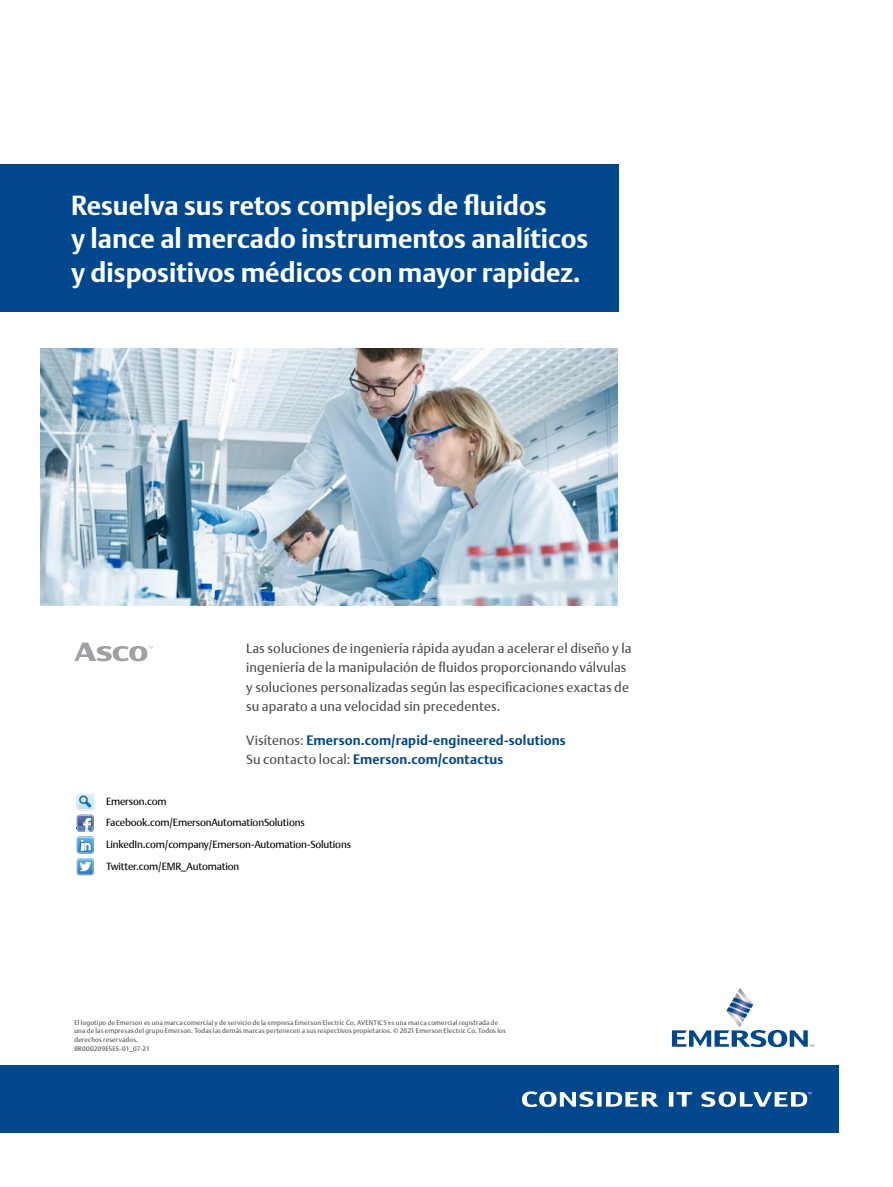
<style>
.page{position:relative;width:893px;height:1187px;background:#fff}
.page>*{position:absolute;margin:0;border:0;box-sizing:border-box;transform-origin:0 0}
.Title_back_page{font:700 26.85px/33.6px "DTL Argo T";color:#fff}
.Back_Page_Statement{font:13.35px/19.4px "DTL Argo T";letter-spacing:.01em;color:#4a4d4f}
.t1{font:700 13.35px/19.4px "DTL Argo T";letter-spacing:.01em;color:#00478e}
.Social_media_links{font:10.35px "DTL Argo T";letter-spacing:-.015em;color:#000}
.Copyright_text{font:6.6px/8.9px "DTL Argo T";letter-spacing:.025em;color:#4c4c4e}
.s1{font-weight:400;color:#4c4c4e}
</style>
<div class="page">
<div style="left:0;top:164px;width:618px;height:147px;background:#00478e"></div>
<img style="left:40px;top:348px;width:578px;height:257px">
<div style="left:0;top:1065px;width:839px;height:67px;background:#00478e"></div>
<svg style="left:672px;top:988px;width:142px;height:59px"></svg>
<svg style="left:669px;top:1092px;width:23px;height:14px"></svg>
<svg style="left:522px;top:1091px;width:136px;height:15px"></svg>
<svg style="left:701px;top:1091px;width:111px;height:15px"></svg>
<svg style="left:77px;top:793px;width:17px;height:82px"></svg>
<svg style="left:74px;top:642px;width:79px;height:19px"></svg>
<p class="Title_back_page" style="left:71px;top:188px;width:519px">Resuelva sus retos complejos de fluidos<br>y lance al mercado instrumentos analíticos y dispositivos médicos con mayor rapidez.</p>
<p class="Back_Page_Statement" style="left:246px;top:638px;width:387px">Las soluciones de ingeniería rápida ayudan a acelerar el diseño y la ingeniería de la manipulación de fluidos proporcionando válvulas y soluciones personalizadas según las especificaciones exactas de su aparato a una velocidad sin precedentes.</p>
<p class="t1" style="left:246px;top:730px;width:321px"><span class="s1">Visítenos:</span> Emerson.com/rapid-engineered-solutions<br><span class="s1">Su contacto local:</span> Emerson.com/contactus</p>
<p class="Social_media_links" style="left:106px;top:795px;width:62px">Emerson.com</p>
<p class="Social_media_links" style="left:106px;top:816px;width:200px">Facebook.com/EmersonAutomationSolutions</p>
<p class="Social_media_links" style="left:106px;top:838px;width:246px">LinkedIn.com/company/Emerson-Automation-Solutions</p>
<p class="Social_media_links" style="left:106px;top:859px;width:135px">Twitter.com/EMR_Automation</p>
<p class="Copyright_text" style="left:74px;top:1017px;width:433px">El logotipo de Emerson es una marca comercial y de servicio de la empresa Emerson Electric Co. AVENTICS es una marca comercial registrada de una de las empresas del grupo Emerson. Todas las demás marcas pertenecen a sus respectivos propietarios. © 2021 Emerson Electric Co. Todos los derechos reservados.<br>BR000209ESES-01_07-21</p>
</div>
